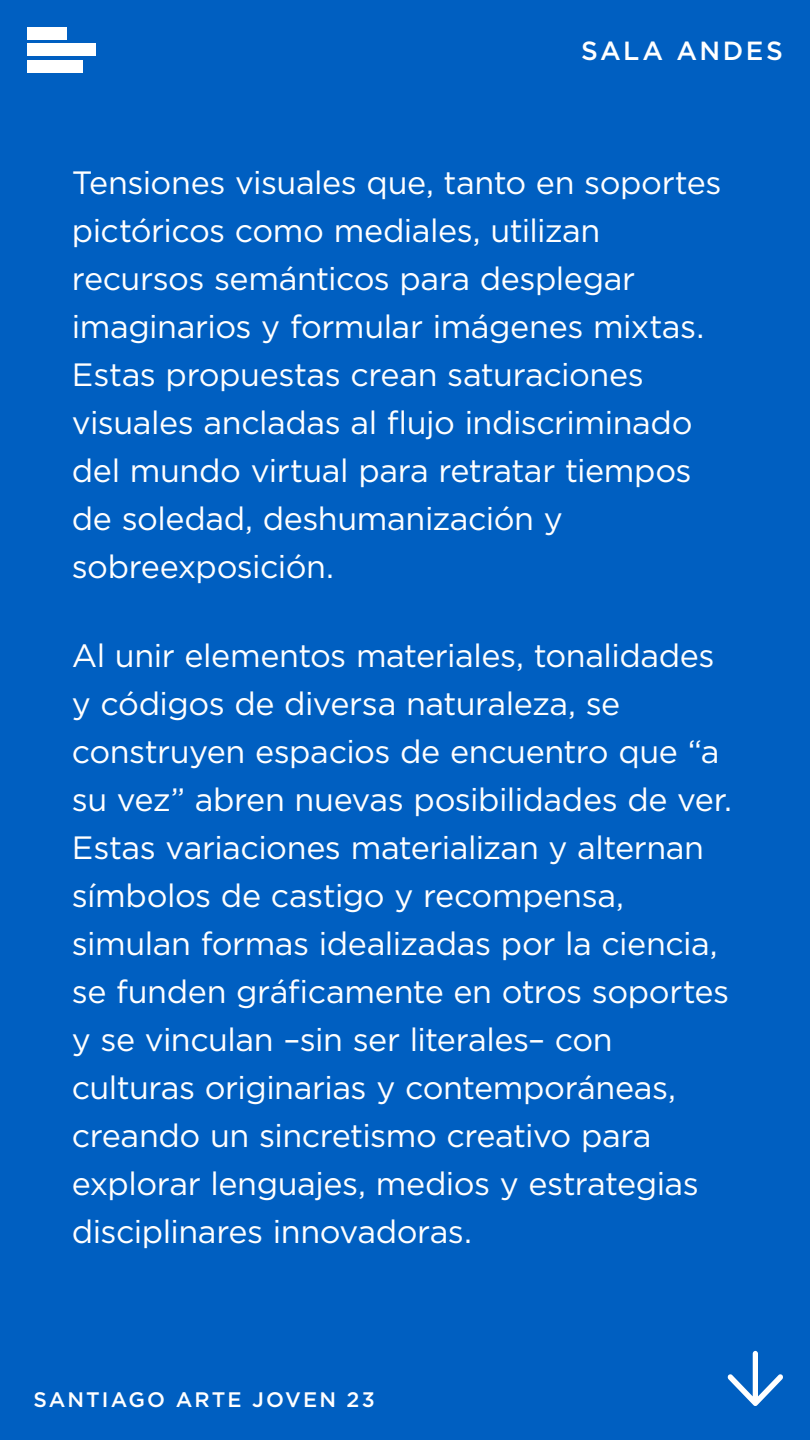
<style>
.page{position:relative;width:810px;height:1440px;background:#005fc1}
.page>*{position:absolute;margin:0;border:0;box-sizing:border-box;transform-origin:0 0}
.t1{font:32.25px/48px "Gotham";letter-spacing:-.015em;color:#fff}
.t2{font:500 26.25px "Gotham";letter-spacing:.095em;color:#fff}
.t3{font:500 21px "Gotham";letter-spacing:.1em;color:#fff}
</style>
<div class="page">
<div style="left:27px;top:27px;width:39px;height:12px;background:#fff"></div>
<div style="left:27px;top:44px;width:68px;height:12px;background:#fff"></div>
<div style="left:27px;top:60px;width:55px;height:13px;background:#fff"></div>
<svg style="left:727px;top:1351px;width:56px;height:55px"></svg>
<p class="t2" style="left:581px;top:33px;width:203px">SALA ANDES</p>
<p class="t1" style="left:72px;top:158px;width:651px">Tensiones visuales que, tanto en soportes pictóricos como mediales, utilizan recursos semánticos para desplegar imaginarios y formular imágenes mixtas.<br>Estas propuestas crean saturaciones visuales ancladas al flujo indiscriminado del mundo virtual para retratar tiempos de soledad, deshumanización y sobreexposición.</p>
<p class="t1" style="left:72px;top:631px;width:662px">Al unir elementos materiales, tonalidades y códigos de diversa naturaleza, se construyen espacios de encuentro que “a su vez” abren nuevas posibilidades de ver.<br>Estas variaciones materializan y alternan símbolos de castigo y recompensa, simulan formas idealizadas por la ciencia, se funden gráficamente en otros soportes y se vinculan –sin ser literales– con culturas originarias y contemporáneas, creando un sincretismo creativo para explorar lenguajes, medios y estrategias disciplinares innovadoras.</p>
<p class="t3" style="left:33px;top:1386px;width:343px">SANTIAGO ARTE JOVEN 23</p>
</div>
